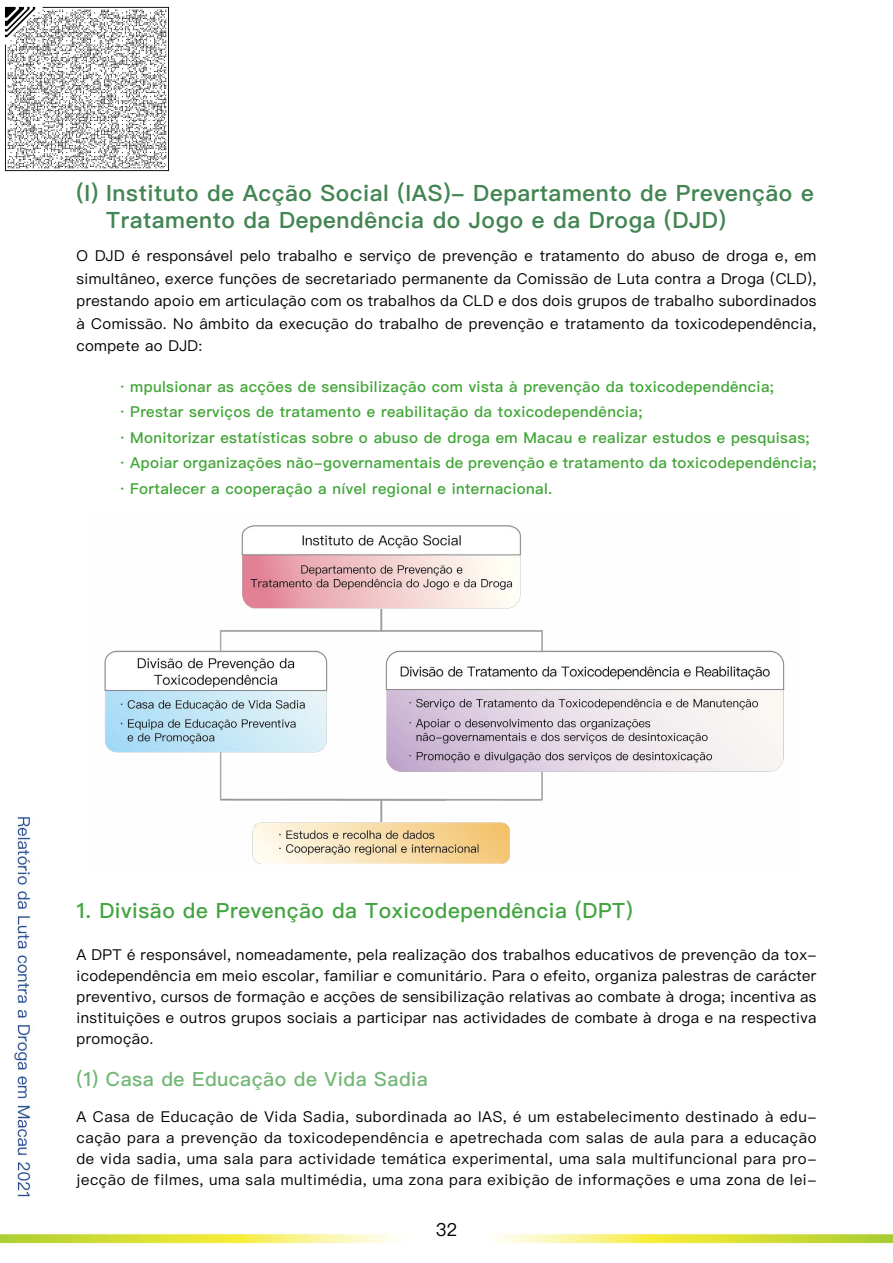
<style>
.page{position:relative;width:893px;height:1263px;background:#fff}
.page>*{position:absolute;margin:0;border:0;box-sizing:border-box;transform-origin:0 0}
.t1{font:600 22.5px/27px "Ping Fang TC";letter-spacing:.025em;color:#428552}
.t2{font:500 21px "Ping Fang TC";letter-spacing:.025em;color:#42a440}
.t3{font:500 19.5px "Ping Fang TC";letter-spacing:.025em;color:#73b675}
.t4{font:18px "Ping Fang HK";color:#000}
.t5{font:15px/21px "Ping Fang TC";letter-spacing:.025em;color:#000;text-align:justify}
.t6{font:500 15px/25.5px "Ping Fang TC";letter-spacing:.025em;color:#3fa535}
</style>
<div class="page">
<img style="left:0;top:816px;width:893px;height:428px">
<img style="left:89px;top:525px;width:706px;height:347px">
<img style="left:5px;top:6px;width:164px;height:166px">
<h1 class="t1" style="left:106px;top:180px;width:709px;text-indent:-30px">(I) Instituto de Acção Social (IAS)- Departamento de Prevenção e<br>Tratamento da Dependência do Jogo e da Droga (DJD)</h1>
<p class="t5" style="left:77px;top:244px;width:741px;line-height:22.5px">O DJD é responsável pelo trabalho e serviço de prevenção e tratamento do abuso de droga e, em simultâneo, exerce funções de secretariado permanente da Comissão de Luta contra a Droga (CLD), prestando apoio em articulação com os trabalhos da CLD e dos dois grupos de trabalho subordinados à Comissão. No âmbito da execução do trabalho de prevenção e tratamento da toxicodependência, compete ao DJD:</p>
<p class="t6" style="left:115px;top:373px;width:703px">．mpulsionar as acções de sensibilização com vista à prevenção da toxicodependência;．Prestar serviços de tratamento e reabilitação da toxicodependência;<br>．Monitorizar estatísticas sobre o abuso de droga em Macau e realizar estudos e pesquisas;．Apoiar organizações não-governamentais de prevenção e tratamento da toxicodependência;．Fortalecer a cooperação a nível regional e internacional.</p>
<h2 class="t2" style="left:77px;top:898px;width:558px">1. Divisão de Prevenção da Toxicodependência (DPT)</h2>
<p class="t5" style="left:77px;top:944px;width:741px">A DPT é responsável, nomeadamente, pela realização dos trabalhos educativos de prevenção da tox&shy;icodependência em meio escolar, familiar e comunitário. Para o efeito, organiza palestras de carácter preventivo, cursos de formação e acções de sensibilização relativas ao combate à droga; incentiva as instituições e outros grupos sociais a participar nas actividades de combate à droga e na respectiva promoção.</p>
<h3 class="t3" style="left:77px;top:1067px;width:353px">(1) Casa de Educação de Vida Sadia</h3>
<p class="t5" style="left:77px;top:1106px;width:741px">A Casa de Educação de Vida Sadia, subordinada ao IAS, é um estabelecimento destinado à edu&shy;cação para a prevenção da toxicodependência e apetrechada com salas de aula para a educação de vida sadia, uma sala para actividade temática experimental, uma sala multifuncional para pro&shy;jecção de filmes, uma sala multimédia, uma zona para exibição de informações e uma zona de lei-</p>
<p class="t4" style="left:436px;top:1218px;width:23px">32</p>
</div>
